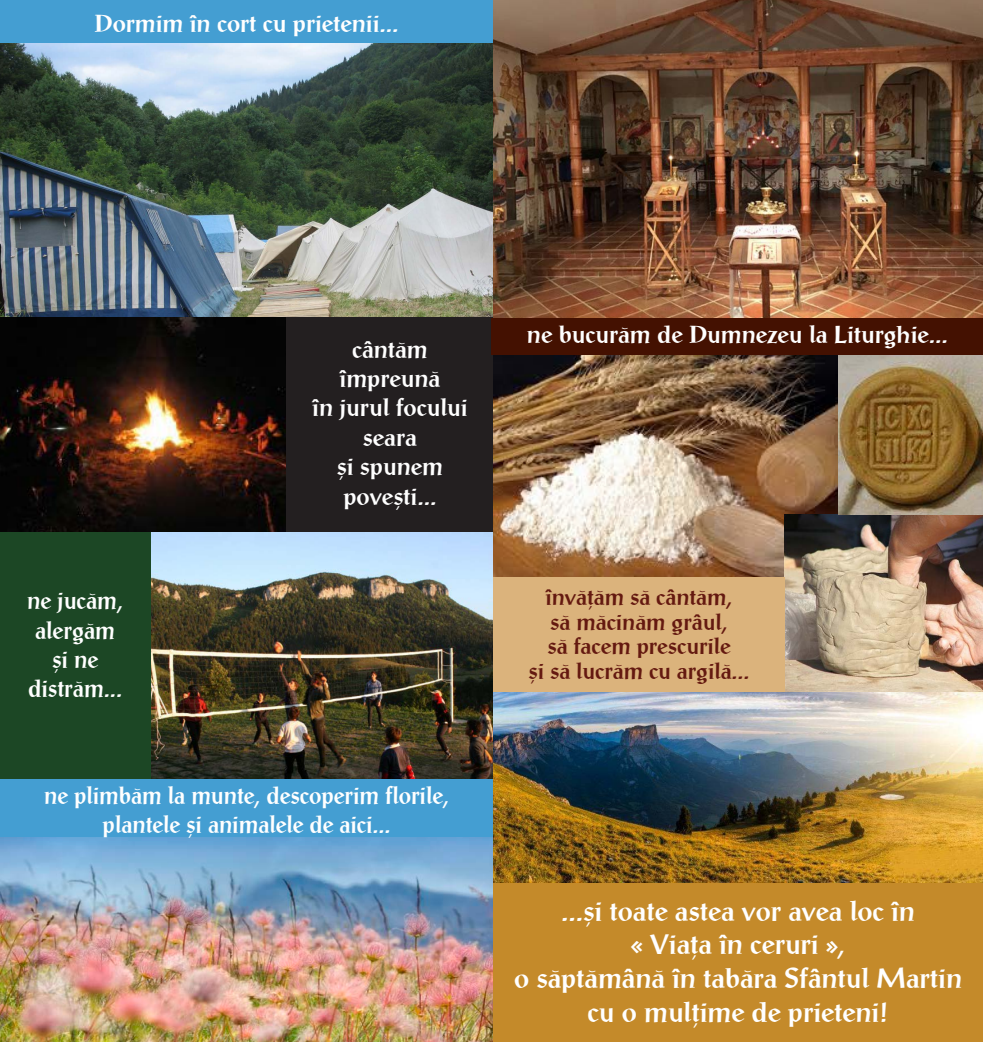
<style>
.page{position:relative;width:983px;height:1042px;background:#fff}
.page>*{position:absolute;margin:0;border:0;box-sizing:border-box;transform-origin:0 0}
.t1{font:700 28px "Prose Antiqua Rom";color:#fff}
.t2{font:700 24.5px/29.4px "Prose Antiqua Rom";color:#fff;text-align:center}
.t3{font:700 24.5px "Prose Antiqua Rom";color:#fff;scale:.94 1}
.t4{font:700 24.5px/29.4px "Prose Antiqua Rom";color:#fff;text-align:center;scale:.95 1}
.t5{font:700 22.75px "Prose Antiqua Rom";color:#641910}
</style>
<div class="page">
<img style="left:0;top:42px;width:493px;height:275px">
<div style="left:0;top:0;width:493px;height:42px;background:#449ed2"></div>
<img style="left:0;top:317px;width:286px;height:215px">
<div style="left:286px;top:317px;width:207px;height:215px;background:#231f20"></div>
<img style="left:150px;top:532px;width:343px;height:247px">
<div style="left:0;top:532px;width:150px;height:247px;background:#1c4725"></div>
<img style="left:0;top:836px;width:493px;height:206px">
<div style="left:0;top:779px;width:493px;height:57px;background:#449ed2"></div>
<img style="left:493px;top:0;width:489px;height:318px">
<img style="left:493px;top:355px;width:345px;height:222px">
<img style="left:493px;top:691px;width:489px;height:192px">
<img style="left:784px;top:515px;width:198px;height:176px">
<img style="left:838px;top:355px;width:144px;height:160px">
<div style="left:493px;top:883px;width:489px;height:159px;background:#c48a2a"></div>
<div style="left:493px;top:577px;width:291px;height:114px;background:#dbb37c"></div>
<div style="left:492px;top:318px;width:490px;height:37px;background:#441101"></div>
<p class="t2" style="left:94px;top:9px;width:305px">Dormim în cort cu prietenii...</p>
<p class="t4" style="left:27px;top:585px;width:103px">ne jucäm, alergäm</p>
<p class="t4" style="left:52px;top:644px;width:50px">öi ne</p>
<p class="t4" style="left:28px;top:674px;width:100px">disträm...</p>
<p class="t2" style="left:352px;top:334px;width:77px">cântäm</p>
<p class="t2" style="left:339px;top:363px;width:102px">împreunä</p>
<p class="t2" style="left:312px;top:393px;width:157px">în jurul focului seara</p>
<p class="t2" style="left:337px;top:452px;width:108px">öi spunem</p>
<p class="t2" style="left:343px;top:481px;width:95px">poveöti...</p>
<p class="t3" style="left:44px;top:780px;width:432px">ne plimbäm la munte, descoperim florile,</p>
<p class="t3" style="left:103px;top:810px;width:307px">plantele öi animalele de aici...</p>
<p class="t2" style="left:527px;top:319px;width:422px">ne bucuräm de Dumnezeu la Liturghie...</p>
<p class="t5" style="left:545px;top:583px;width:188px">înväüäm sä cântäm,</p>
<p class="t5" style="left:550px;top:608px;width:179px">sä mäcinäm grâul,</p>
<p class="t5" style="left:547px;top:632px;width:185px">sä facem prescurile</p>
<p class="t5" style="left:528px;top:657px;width:222px">öi sä lucräm cu argilä...</p>
<p class="t1" style="left:561px;top:894px;width:355px">...öi toate astea vor avea loc în</p>
<p class="t1" style="left:630px;top:927px;width:216px">« Viaüa în ceruri »,</p>
<p class="t1" style="left:514px;top:961px;width:449px">o säptämânä în tabära Sfântul Martin</p>
<p class="t1" style="left:587px;top:995px;width:302px">cu o mulüime de prieteni!</p>
</div>
